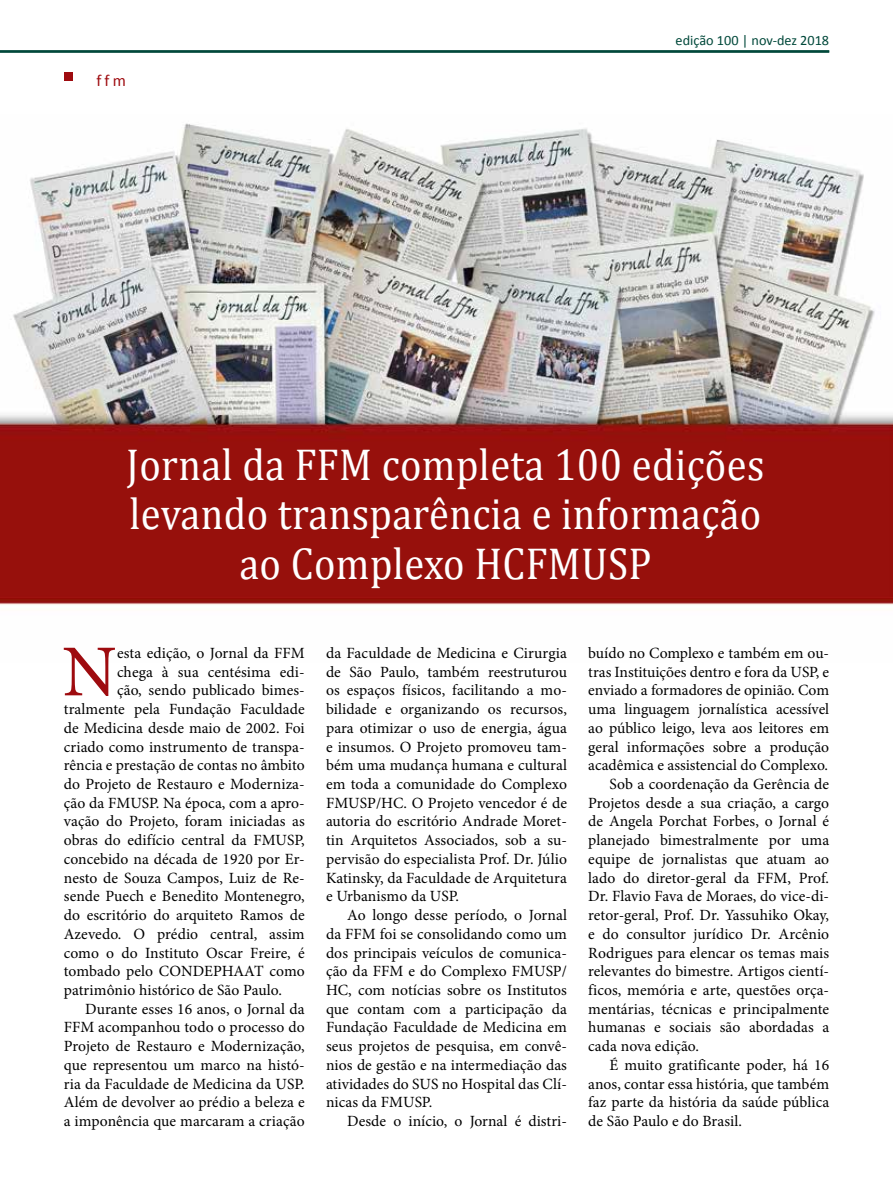
<style>
.page{position:relative;width:893px;height:1191px;background:#fff}
.page>*{position:absolute;margin:0;border:0;box-sizing:border-box;transform-origin:0 0}
.t1{font:73.2px "Minion Pro";color:#9e0b0f}
.t2{font:45px/49.5px "Cambria";letter-spacing:.01em;color:#fff;text-align:center;scale:.9 1}
.t3{font:16.5px "Calibri";color:#9e0b0f}
.t4{font:15.6px/18.8px "Minion Pro";letter-spacing:.005em;color:#000;text-align:justify}
.t5{font:14.25px "Calibri";color:#00483a}
</style>
<div class="page">
<img style="left:0;top:123px;width:893px;height:482px">
<div style="left:64px;top:72px;width:9px;height:9px;background:#9e0b0f"></div>
<hr style="left:0;top:50px;width:829px;height:3px;background:#00483a">
<p class="t3" style="left:96px;top:70px;width:31px">ffm</p>
<p class="t5" style="left:676px;top:32px;width:155px">edição 100 | nov-dez 2018</p>
<h2 class="t2" style="left:127px;top:439px;width:710px">Jornal da FFM completa 100 edições levando transparência e informação ao Complexo HCFMUSP</h2>
<h1 class="t1" style="left:62px;top:623px;width:56px">N</h1>
<p class="t4" style="left:117px;top:643px;width:189px">esta edição, o Jornal da FFM</p>
<p class="t4" style="left:117px;top:662px;width:189px">chega à sua centésima edi-</p>
<p class="t4" style="left:117px;top:681px;width:189px">ção, sendo publicado bimes-</p>
<p class="t4" style="left:64px;top:700px;width:242px">tralmente pela Fundação Faculdade</p>
<p class="t4" style="left:64px;top:718px;width:242px">de Medicina desde maio de 2002. Foi</p>
<p class="t4" style="left:64px;top:737px;width:242px">criado como instrumento de transpa-</p>
<p class="t4" style="left:64px;top:756px;width:242px">rência e prestação de contas no âmbito</p>
<p class="t4" style="left:64px;top:774px;width:242px">do Projeto de Restauro e Moderniza-</p>
<p class="t4" style="left:64px;top:793px;width:242px">ção da FMUSP. Na época, com a apro-</p>
<p class="t4" style="left:64px;top:812px;width:242px">vação do Projeto, foram iniciadas as</p>
<p class="t4" style="left:64px;top:831px;width:242px">obras do edifício central da FMUSP,</p>
<p class="t4" style="left:64px;top:849px;width:242px">concebido na década de 1920 por Er-</p>
<p class="t4" style="left:64px;top:868px;width:242px">nesto de Souza Campos, Luiz de Re-</p>
<p class="t4" style="left:64px;top:887px;width:242px">sende Puech e Benedito Montenegro,</p>
<p class="t4" style="left:64px;top:905px;width:242px">do escritório do arquiteto Ramos de</p>
<p class="t4" style="left:64px;top:924px;width:242px">Azevedo. O prédio central, assim</p>
<p class="t4" style="left:64px;top:943px;width:242px">como o do Instituto Oscar Freire, é</p>
<p class="t4" style="left:64px;top:962px;width:242px">tombado pelo CONDEPHAAT como</p>
<p class="t4" style="left:64px;top:980px;width:220px">patrimônio histórico de São Paulo.</p>
<p class="t4" style="left:85px;top:999px;width:221px">Durante esses 16 anos, o Jornal da</p>
<p class="t4" style="left:64px;top:1018px;width:242px">FFM acompanhou todo o processo do</p>
<p class="t4" style="left:64px;top:1036px;width:242px">Projeto de Restauro e Modernização,</p>
<p class="t4" style="left:64px;top:1055px;width:242px">que representou um marco na histó-</p>
<p class="t4" style="left:64px;top:1074px;width:242px">ria da Faculdade de Medicina da USP.</p>
<p class="t4" style="left:64px;top:1093px;width:242px">Além de devolver ao prédio a beleza e</p>
<p class="t4" style="left:64px;top:1111px;width:242px">a imponência que marcaram a criação</p>
<p class="t4" style="left:326px;top:643px;width:242px">da Faculdade de Medicina e Cirurgia de São Paulo, também reestruturou os espaços físicos, facilitando a mo&shy;bilidade e organizando os recursos, para otimizar o uso de energia, água e insumos. O Projeto promoveu tam&shy;bém uma mudança humana e cultural em toda a comunidade do Complexo FMUSP/HC. O Projeto vencedor é de autoria do escritório Andrade Moret&shy;tin Arquitetos Associados, sob a su&shy;pervisão do especialista Prof. Dr. Júlio Katinsky, da Faculdade de Arquitetura e Urbanismo da USP.</p>
<p class="t4" style="left:326px;top:905px;width:242px;text-indent:21px">Ao longo desse período, o Jornal da FFM foi se consolidando como um dos principais veículos de comunica&shy;ção da FFM e do Complexo FMUSP/ HC, com notícias sobre os Institutos que contam com a participação da Fundação Faculdade de Medicina em seus projetos de pesquisa, em convê&shy;nios de gestão e na intermediação das atividades do SUS no Hospital das Clí&shy;nicas da FMUSP.</p>
<p class="t4" style="left:347px;top:1111px;width:221px">Desde o início, o Jornal é distri-</p>
<p class="t4" style="left:588px;top:643px;width:242px">buído no Complexo e também em ou-</p>
<p class="t4" style="left:588px;top:662px;width:242px">tras Instituições dentro e fora da USP, e</p>
<p class="t4" style="left:588px;top:681px;width:242px">enviado a formadores de opinião. Com</p>
<p class="t4" style="left:588px;top:700px;width:242px">uma linguagem jornalística acessível</p>
<p class="t4" style="left:588px;top:718px;width:242px">ao público leigo, leva aos leitores em</p>
<p class="t4" style="left:588px;top:737px;width:242px">geral informações sobre a produção</p>
<p class="t4" style="left:588px;top:756px;width:241px">acadêmica e assistencial do Complexo.</p>
<p class="t4" style="left:609px;top:774px;width:221px">Sob a coordenação da Gerência de</p>
<p class="t4" style="left:588px;top:793px;width:242px">Projetos desde a sua criação, a cargo</p>
<p class="t4" style="left:588px;top:812px;width:242px">de Angela Porchat Forbes, o Jornal é</p>
<p class="t4" style="left:588px;top:831px;width:242px">planejado bimestralmente por uma</p>
<p class="t4" style="left:588px;top:849px;width:242px">equipe de jornalistas que atuam ao</p>
<p class="t4" style="left:588px;top:868px;width:242px">lado do diretor-geral da FFM, Prof.</p>
<p class="t4" style="left:588px;top:887px;width:242px">Dr. Flavio Fava de Moraes, do vice-di-</p>
<p class="t4" style="left:588px;top:905px;width:242px">retor-geral, Prof. Dr. Yassuhiko Okay,</p>
<p class="t4" style="left:588px;top:924px;width:242px">e do consultor jurídico Dr. Arcênio</p>
<p class="t4" style="left:588px;top:943px;width:242px">Rodrigues para elencar os temas mais</p>
<p class="t4" style="left:588px;top:962px;width:242px">relevantes do bimestre. Artigos cientí-</p>
<p class="t4" style="left:588px;top:980px;width:242px">ficos, memória e arte, questões orça-</p>
<p class="t4" style="left:588px;top:999px;width:242px">mentárias, técnicas e principalmente</p>
<p class="t4" style="left:588px;top:1018px;width:242px">humanas e sociais são abordadas a</p>
<p class="t4" style="left:588px;top:1036px;width:112px">cada nova edição.</p>
<p class="t4" style="left:609px;top:1055px;width:221px">É muito gratificante poder, há 16</p>
<p class="t4" style="left:588px;top:1074px;width:242px">anos, contar essa história, que também</p>
<p class="t4" style="left:588px;top:1093px;width:242px">faz parte da história da saúde pública</p>
<p class="t4" style="left:588px;top:1111px;width:155px">de São Paulo e do Brasil.</p>
</div>
